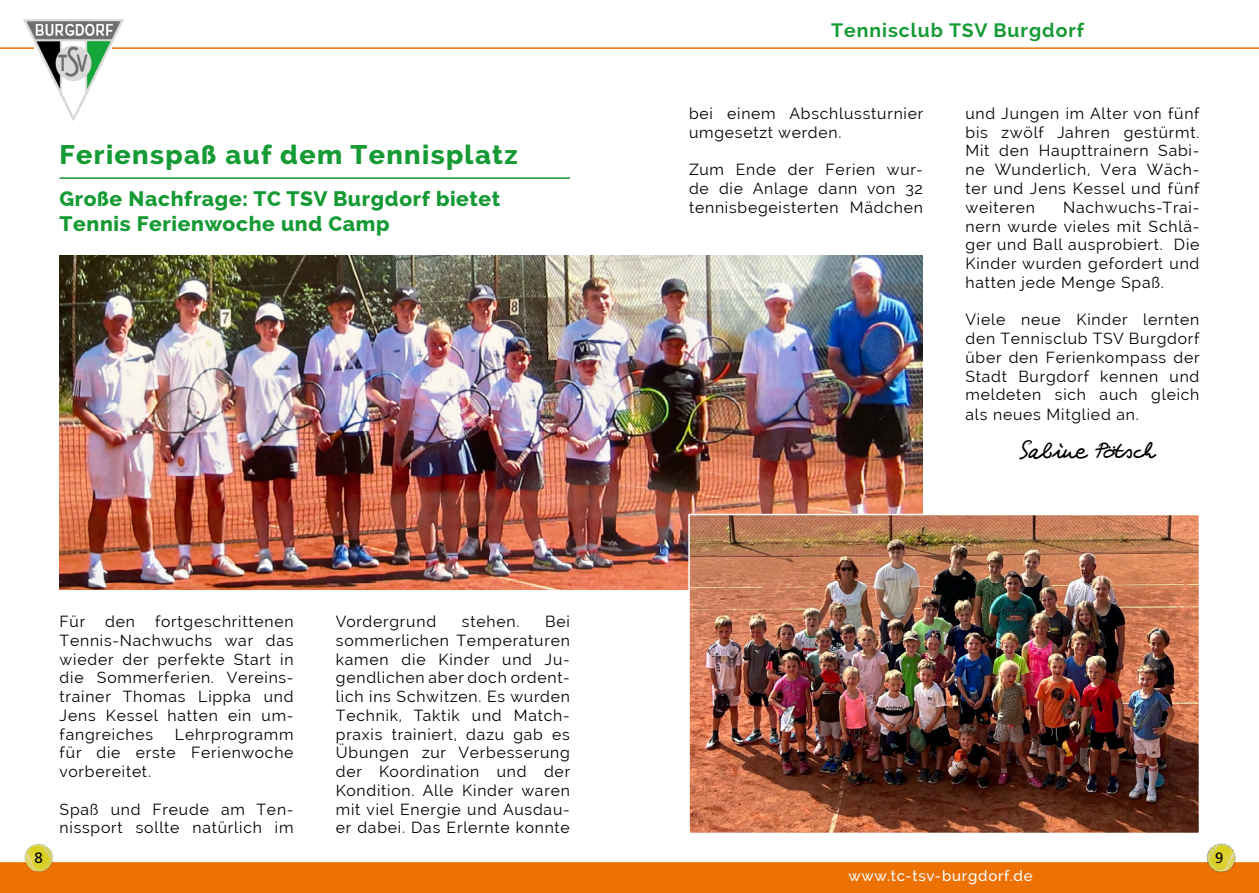
<style>
.page{position:relative;width:1259px;height:893px;background:#fff}
.page>*{position:absolute;margin:0;border:0;box-sizing:border-box;transform-origin:0 0}
.t1{font:800 27px "Raleway";letter-spacing:.05em;color:#159a34}
.t2{font:22.5px "Clay Handwriting";color:#000}
.t3{font:800 21px "Raleway";letter-spacing:.03em;color:#159a34}
.t4{font:700 19.35px "Raleway";letter-spacing:.05em;color:#159a34}
.t5{font:15.75px/18.8px "Raleway";letter-spacing:.05em;color:#000;text-align:justify}
.t6{font:500 15.75px "Raleway";color:#000}
.t7{font:500 15px "Raleway";letter-spacing:.05em;color:#fff}
.t8{font:15px "Frutiger";color:#000}
</style>
<div class="page">
<div style="left:0;top:862px;width:1259px;height:31px;background:#ee7203"></div>
<hr style="left:112px;top:47px;width:1147px;height:2px;background:#ee7203">
<hr style="left:0;top:47px;width:34px;height:2px;background:#ee7203">
<img style="left:1199px;top:843px;width:41px;height:30px">
<img style="left:19px;top:843px;width:41px;height:30px">
<img style="left:24px;top:19px;width:99px;height:101px">
<hr style="left:60px;top:177px;width:510px;height:2px;background:#159a34">
<img style="left:60px;top:255px;width:863px;height:335px">
<img style="left:691px;top:517px;width:506px;height:314px">
<div style="left:688px;top:514px;width:512px;height:320px;border:2px solid #fff"></div>
<p class="t1" style="left:60px;top:139px;width:459px">Ferienspaß auf dem Tennisplatz</p>
<p class="t3" style="left:60px;top:186px;width:442px">Große Nachfrage: TC TSV Burgdorf bietet</p>
<p class="t3" style="left:60px;top:211px;width:331px">Tennis Ferienwoche und Camp</p>
<p class="t5" style="left:60px;top:612px;width:235px;text-indent:95px">fortgeschrittenen Tennis-Nachwuchs war das wieder der perfekte Start in die Sommerferien. Vereins&shy;trainer Thomas Lippka und Jens Kessel hatten ein um&shy;fangreiches</p>
<p class="t5" style="left:60px;top:612px;width:27px">Für</p>
<p class="t5" style="left:105px;top:612px;width:31px">den</p>
<p class="t5" style="left:60px;top:725px;width:235px;text-indent:115px">Lehrprogramm für die erste Ferienwoche vorbereitet.</p>
<p class="t5" style="left:60px;top:800px;width:235px">Spaß und Freude am Ten&shy;nissport sollte natürlich im</p>
<p class="t5" style="left:336px;top:612px;width:102px">Vordergrund</p>
<p class="t5" style="left:462px;top:612px;width:57px">stehen.</p>
<p class="t5" style="left:336px;top:612px;width:236px;text-indent:209px">Bei sommerlichen Temperaturen kamen die Kinder und Ju&shy;gendlichen aber doch ordent&shy;lich ins Schwitzen. Es wurden Technik, Taktik und Match&shy;praxis trainiert, dazu gab es Übungen zur Verbesserung der Koordination und der Kondition. Alle Kinder waren mit viel Energie und Ausdau&shy;er dabei. Das Erlernte konnte</p>
<p class="t4" style="left:831px;top:19px;width:254px">Tennisclub TSV Burgdorf</p>
<p class="t5" style="left:689px;top:104px;width:236px">bei einem Abschlussturnier umgesetzt werden.</p>
<p class="t5" style="left:689px;top:160px;width:235px">Zum Ende der Ferien wur&shy;de die Anlage dann von 32 tennisbegeisterten Mädchen</p>
<p class="t5" style="left:965px;top:104px;width:236px;text-align:left">und Jungen im Alter von fünf bis zwölf Jahren gestürmt.<br>Mit den Haupttrainern Sabi&shy;ne Wunderlich, Vera Wäch&shy;ter und Jens Kessel und fünf weiteren</p>
<p class="t5" style="left:965px;top:198px;width:235px;text-indent:98px">Nachwuchs-Trai&shy;nern wurde vieles mit Schlä&shy;ger und Ball ausprobiert. Die Kinder wurden gefordert und hatten jede Menge Spaß.</p>
<p class="t5" style="left:965px;top:310px;width:236px">Viele neue Kinder lernten den Tennisclub TSV Burgdorf über den Ferienkompass der Stadt Burgdorf kennen und meldeten sich auch gleich als neues Mitglied an.</p>
<p class="t2" style="left:1019px;top:437px;width:135px">Sabine Pötsch</p>
<p class="t8" style="left:35px;top:849px;width:10px">8</p>
<p class="t8" style="left:1215px;top:848px;width:10px">9</p>
<p class="t6" style="left:1215px;top:847px;width:10px">7</p>
<p class="t7" style="left:848px;top:867px;width:186px">www.tc-tsv-burgdorf.de</p>
</div>
